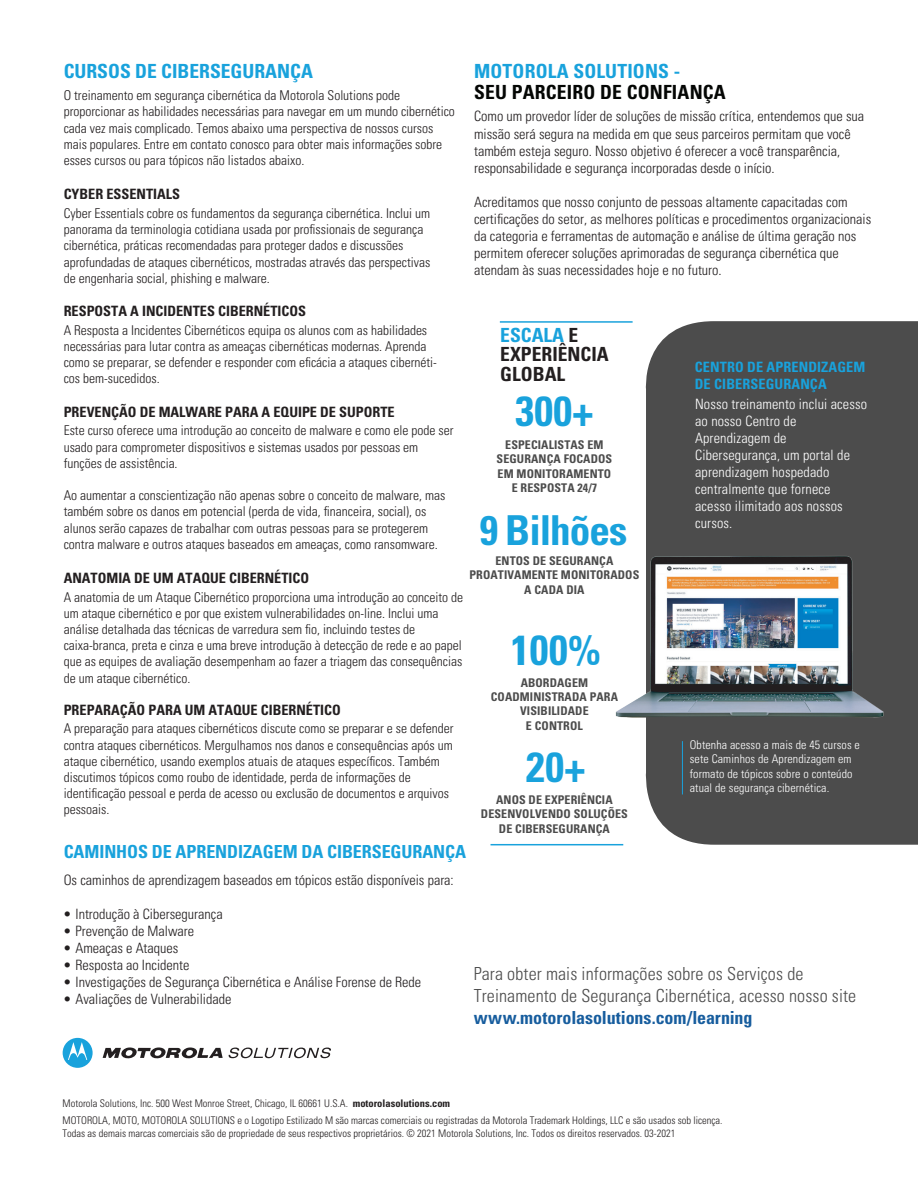
<style>
.page{position:relative;width:918px;height:1188px;background:#fff}
.page>*{position:absolute;margin:0;border:0;box-sizing:border-box;transform-origin:0 0}
.t1{font:700 condensed 42px "Univers LT Pro";letter-spacing:.01em;color:#19a2dc}
.t2{font:700 condensed 41.25px "Univers LT Pro";letter-spacing:-.025em;color:#19a2dc}
.t3{font:700 condensed 19.5px "Univers LT Pro";color:#19a2dc}
.t4{font:700 condensed 19.5px/19.5px "Univers LT Pro";color:#231f20}
.t5{font:700 condensed 19.5px "Univers LT Pro";letter-spacing:.01em;color:#040604}
.t6{font:300 condensed 18px/21.6px "Univers LT Pro";letter-spacing:.005em;color:#4c4c4c}
.t7{font:700 condensed 18px "Univers LT Pro";letter-spacing:-.005em;color:#19a2dc}
.t8{font:700 condensed 18px "Univers LT Pro";letter-spacing:-.005em;color:#175d9e}
.t9{font:300 condensed 14.25px/17.1px "Univers LT Pro";color:#231f20}
.t10{font:300 condensed 14.25px/17.1px "Univers LT Pro";letter-spacing:.01em;color:#fff}
.t11{font:700 condensed 14.25px "Univers LT Pro";color:#231f20}
.t12{font:700 condensed 14.25px/17.1px "Univers LT Pro";letter-spacing:.01em;color:#19a2dc}
.t13{font:300 condensed 13.5px/16.2px "Univers LT Pro";color:#231f20}
.t14{font:700 condensed 12px/14.4px "Univers LT Pro";letter-spacing:.01em;color:#4c4c4c;text-align:center}
.t15{font:300 condensed 12px/14.4px "Univers LT Pro";letter-spacing:.01em;color:#fff}
.t16{font:300 condensed 10.5px/12.6px "Univers LT Std";color:#231f20}
.s1{color:#19a2dc}
.s2{font-family:"Univers";font-weight:700}
</style>
<div class="page">
<hr style="left:500px;top:321px;width:133px;height:2px;background:#19a2dc">
<hr style="left:491px;top:844px;width:132px;height:1px;background:#19a2dc">
<div style="left:645px;top:321px;width:273px;height:176px;background:#4c4c4c"></div>
<div style="left:645px;top:497px;width:273px;height:348px;background:#4c4c4c"></div>
<hr style="left:682px;top:741px;width:1px;height:53px;background:#19a2dc">
<svg style="left:103px;top:1048px;width:120px;height:11px"></svg>
<svg style="left:63px;top:1038px;width:30px;height:30px"></svg>
<svg style="left:229px;top:1048px;width:102px;height:10px"></svg>
<img style="left:615px;top:545px;width:272px;height:184px">
<h3 class="t3" style="left:64px;top:59px;width:251px">CURSOS DE CIBERSEGURANÇA</h3>
<p class="t13" style="left:64px;top:87px;width:393px">O treinamento em segurança cibernética da Motorola Solutions pode proporcionar as habilidades necessárias para navegar em um mundo cibernético cada vez mais complicado. Temos abaixo uma perspectiva de nossos cursos mais populares. Entre em contato conosco para obter mais informações sobre esses cursos ou para tópicos não listados abaixo.</p>
<p class="t11" style="left:64px;top:186px;width:118px">CYBER ESSENTIALS</p>
<p class="t13" style="left:64px;top:204px;width:368px">Cyber Essentials cobre os fundamentos da segurança cibernética. Inclui um panorama da terminologia cotidiana usada por profissionais de segurança cibernética, práticas recomendadas para proteger dados e discussões aprofundadas de ataques cibernéticos, mostradas através das perspectivas de engenharia social, phishing e malware.</p>
<p class="t13" style="left:64px;top:321px;width:375px">A Resposta a Incidentes Cibernéticos equipa os alunos com as habilidades necessárias para lutar contra as ameaças cibernéticas modernas. Aprenda como se preparar, se defender e responder com eficácia a ataques cibernéti&shy;cos bem-sucedidos.</p>
<p class="t11" style="left:64px;top:302px;width:244px">RESPOSTA A INCIDENTES CIBERNÉTICOS</p>
<p class="t11" style="left:64px;top:403px;width:332px">PREVENÇÃO DE MALWARE PARA A EQUIPE DE SUPORTE</p>
<p class="t13" style="left:64px;top:422px;width:391px">Este curso oferece uma introdução ao conceito de malware e como ele pode ser usado para comprometer dispositivos e sistemas usados por pessoas em funções de assistência.</p>
<p class="t13" style="left:64px;top:487px;width:383px">Ao aumentar a conscientização não apenas sobre o conceito de malware, mas também sobre os danos em potencial (perda de vida, financeira, social), os alunos serão capazes de trabalhar com outras pessoas para se protegerem contra malware e outros ataques baseados em ameaças, como ransomware.</p>
<h3 class="t3" style="left:474px;top:59px;width:208px">MOTOROLA SOLUTIONS -</h3>
<h3 class="t5" style="left:474px;top:80px;width:253px">SEU PARCEIRO DE CONFIANÇA</h3>
<p class="t9" style="left:474px;top:107px;width:392px">Como um provedor líder de soluções de missão crítica, entendemos que sua missão será segura na medida em que seus parceiros permitam que você também esteja seguro. Nosso objetivo é oferecer a você transparência, responsabilidade e segurança incorporadas desde o início.</p>
<p class="t9" style="left:474px;top:193px;width:399px">Acreditamos que nosso conjunto de pessoas altamente capacitadas com certificações do setor, as melhores políticas e procedimentos organizacionais da categoria e ferramentas de automação e análise de última geração nos permitem oferecer soluções aprimoradas de segurança cibernética que atendam às suas necessidades hoje e no futuro.</p>
<h3 class="t4" style="left:500px;top:325px;width:110px"><span class="s1">ESCALA</span> E<br>EXPERIÊNCIA<br>GLOBAL</h3>
<h1 class="t1" style="left:515px;top:385px;width:80px">300+</h1>
<p class="t14" style="left:497px;top:438px;width:117px">ESPECIALISTAS EM<br>SEGURANÇA FOCADOS<br>EM MONITORAMENTO<br>E RESPOSTA 24/7</p>
<h2 class="t2" style="left:480px;top:505px;width:149px">9 Bilhões</h2>
<p class="t12" style="left:695px;top:359px;width:172px">CENTRO DE APRENDIZAGEM<br>DE CIBERSEGURANÇA</p>
<p class="t10" style="left:695px;top:394px;width:174px">Nosso treinamento inclui acesso ao nosso Centro de<br>Aprendizagem de<br>Cibersegurança, um portal de aprendizagem hospedado centralmente que fornece acesso ilimitado aos nossos cursos.</p>
<p class="t14" style="left:469px;top:553px;width:171px">ENTOS DE SEGURANÇA<br>PROATIVAMENTE MONITORADOS<br>A CADA DIA</p>
<p class="t11" style="left:64px;top:569px;width:247px">ANATOMIA DE UM ATAQUE CIBERNÉTICO</p>
<p class="t13" style="left:64px;top:588px;width:401px">A anatomia de um Ataque Cibernético proporciona uma introdução ao conceito de um ataque cibernético e por que existem vulnerabilidades on-line. Inclui uma análise detalhada das técnicas de varredura sem fio, incluindo testes de caixa-branca, preta e cinza e uma breve introdução à detecção de rede e ao papel que as equipes de avaliação desempenham ao fazer a triagem das consequências de um ataque cibernético.</p>
<p class="t13" style="left:64px;top:720px;width:391px">A preparação para ataques cibernéticos discute como se preparar e se defender contra ataques cibernéticos. Mergulhamos nos danos e consequências após um ataque cibernético, usando exemplos atuais de ataques específicos. Também discutimos tópicos como roubo de identidade, perda de informações de identificação pessoal e perda de acesso ou exclusão de documentos e arquivos pessoais.</p>
<h1 class="t1" style="left:511px;top:625px;width:91px">100%</h1>
<p class="t14" style="left:491px;top:675px;width:129px">ABORDAGEM<br>COADMINISTRADA PARA<br>VISIBILIDADE<br>E CONTROL</p>
<p class="t11" style="left:64px;top:701px;width:279px">PREPARAÇÃO PARA UM ATAQUE CIBERNÉTICO</p>
<h1 class="t1" style="left:526px;top:742px;width:61px">20+</h1>
<p class="t14" style="left:481px;top:792px;width:148px">ANOS DE EXPERIÊNCIA<br>DESENVOLVENDO SOLUÇÕES<br>DE CIBERSEGURANÇA</p>
<h3 class="t7" style="left:64px;top:840px;width:404px">CAMINHOS DE APRENDIZAGEM DA CIBERSEGURANÇA</h3>
<p class="t15" style="left:690px;top:737px;width:172px">Obtenha acesso a mais de 45 cursos e sete Caminhos de Aprendizagem em formato de tópicos sobre o conteúdo atual de segurança cibernética.</p>
<p class="t9" style="left:64px;top:870px;width:392px">Os caminhos de aprendizagem baseados em tópicos estão disponíveis para:</p>
<p class="t9" style="left:64px;top:905px;width:160px">• Introdução à Cibersegurança</p>
<p class="t9" style="left:64px;top:922px;width:132px">• Prevenção de Malware</p>
<p class="t9" style="left:64px;top:939px;width:116px">• Ameaças e Ataques</p>
<p class="t9" style="left:64px;top:956px;width:127px">• Resposta ao Incidente</p>
<p class="t9" style="left:64px;top:973px;width:359px">• Investigações de Segurança Cibernética e Análise Forense de Rede</p>
<p class="t9" style="left:64px;top:990px;width:169px">• Avaliações de Vulnerabilidade</p>
<h3 class="t6" style="left:474px;top:962px;width:384px">Para obter mais informações sobre os Serviços de<br>Treinamento de Segurança Cibernética, acesso nosso site</h3>
<h3 class="t8" style="left:474px;top:1006px;width:280px">www.motorolasolutions.com/learning</h3>
<p class="t16" style="left:63px;top:1097px;width:389px">Motorola Solutions, Inc. 500 West Monroe Street, Chicago, IL 60661 U.S.A. <span class="s2">motorolasolutions.com</span></p>
<p class="t16" style="left:63px;top:1114px;width:662px">MOTOROLA, MOTO, MOTOROLA SOLUTIONS e o Logotipo Estilizado M são marcas comerciais ou registradas da Motorola Trademark Holdings, LLC e são usados sob licença.<br>Todas as demais marcas comerciais são de propriedade de seus respectivos proprietários. © 2021 Motorola Solutions, Inc. Todos os direitos reservados. 03-2021</p>
</div>
